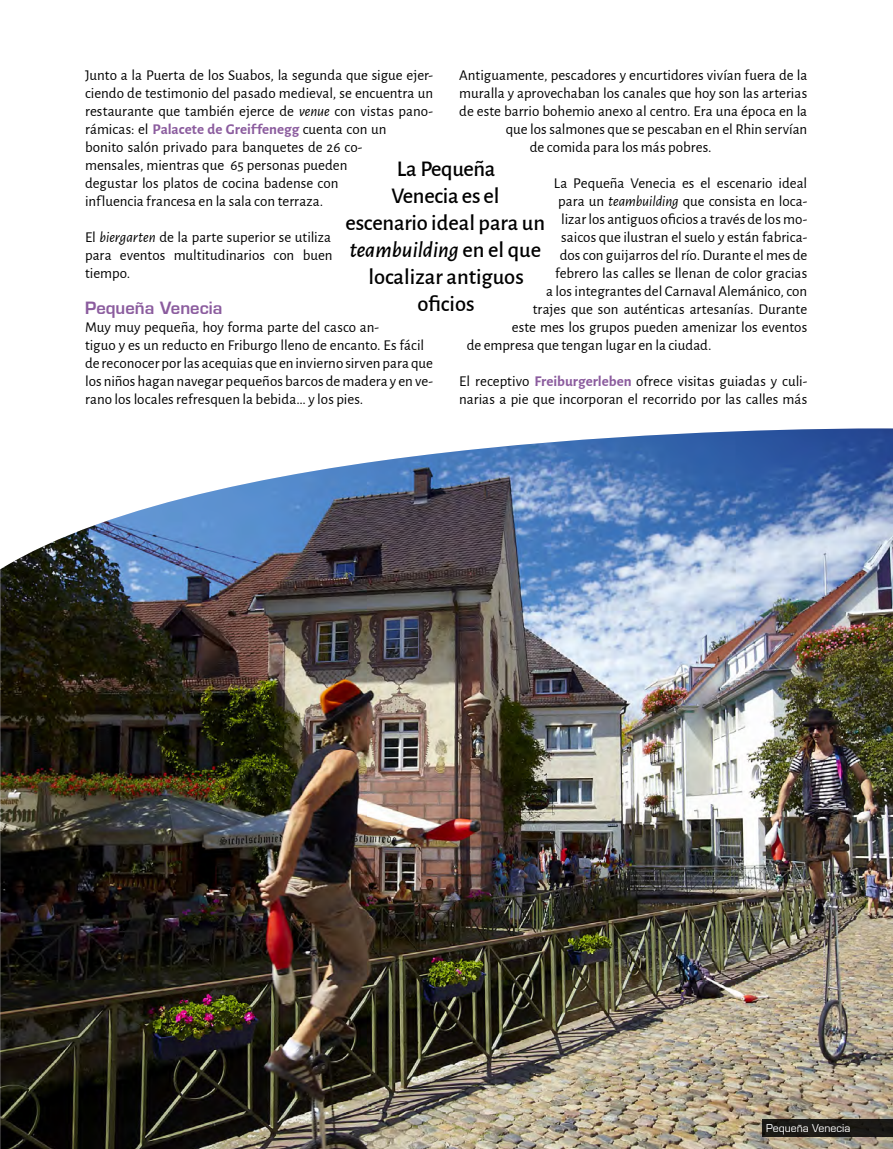
<style>
.page{position:relative;width:893px;height:1149px;background:#fff}
.page>*{position:absolute;margin:0;border:0;box-sizing:border-box;transform-origin:0 0}
.t1{font:500 22.5px/27px "Alegreya Sans";letter-spacing:-.005em;color:#000;text-align:center}
.t2{font:700 16.5px "Euromode";color:#8b5c9e}
.t3{font:15px/18px "Alegreya Sans";color:#000}
.t4{font:10.5px "Euromode Plain";color:#fff}
.s1{font-style:italic}
.s2{font-weight:700;color:#8b5c9e}
</style>
<div class="page">
<img style="left:0;top:428px;width:893px;height:720px">
<svg style="left:0;top:428px;width:1px;height:214px"></svg>
<img style="left:0;top:569px;width:1px;height:65px">
<div style="left:762px;top:1118px;width:131px;height:17px;background:#1a1816"></div>
<p class="t3" style="left:459px;top:66px;width:350px">Antiguamente, pescadores y encurtidores vivían fuera de la</p>
<p class="t3" style="left:459px;top:84px;width:349px">muralla y aprovechaban los canales que hoy son las arterias</p>
<p class="t3" style="left:459px;top:102px;width:349px">de este barrio bohemio anexo al centro. Era una época en la</p>
<p class="t3" style="left:506px;top:120px;width:303px">que los salmones que se pescaban en el Rhin servían</p>
<p class="t3" style="left:530px;top:138px;width:183px">de comida para los más pobres.</p>
<p class="t3" style="left:554px;top:174px;width:255px">La Pequeña Venecia es el escenario ideal</p>
<p class="t3" style="left:558px;top:192px;width:250px">para un <span class="s1">teambuilding</span> que consista en loca-</p>
<p class="t3" style="left:561px;top:210px;width:247px">lizar los antiguos oficios a través de los mo-</p>
<p class="t3" style="left:561px;top:228px;width:247px">saicos que ilustran el suelo y están fabrica-</p>
<p class="t3" style="left:560px;top:246px;width:249px">dos con guijarros del río. Durante el mes de</p>
<p class="t3" style="left:555px;top:264px;width:253px">febrero las calles se llenan de color gracias</p>
<p class="t3" style="left:546px;top:282px;width:263px">a los integrantes del Carnaval Alemánico, con</p>
<p class="t3" style="left:533px;top:300px;width:276px">trajes que son auténticas artesanías. Durante</p>
<p class="t3" style="left:512px;top:318px;width:297px">este mes los grupos pueden amenizar los eventos</p>
<p class="t3" style="left:467px;top:336px;width:246px">de empresa que tengan lugar en la ciudad.</p>
<p class="t3" style="left:459px;top:372px;width:350px">El receptivo <span class="s2">Freiburgerleben</span> ofrece visitas guiadas y culi&shy;narias a pie que incorporan el recorrido por las calles más</p>
<p class="t3" style="left:85px;top:66px;width:349px">Junto a la Puerta de los Suabos, la segunda que sigue ejer&shy;ciendo de testimonio del pasado medieval, se encuentra un restaurante que también ejerce de <span class="s1">venue</span> con vistas pano&shy;rámicas: el <span class="s2">Palacete de Greiffenegg</span> cuenta con un<br>bonito salón privado para banquetes de 26 co-<br>mensales, mientras que 65 personas pueden<br>degustar los platos de cocina badense con<br>influencia francesa en la sala con terraza.</p>
<p class="t3" style="left:85px;top:228px;width:249px;text-align:justify">El <span class="s1">biergarten</span> de la parte superior se utiliza para eventos multitudinarios con buen tiempo.</p>
<p class="t2" style="left:85px;top:298px;width:139px">Pequeña Venecia</p>
<p class="t3" style="left:85px;top:318px;width:349px">Muy muy pequeña, hoy forma parte del casco an-<br>tiguo y es un reducto en Friburgo lleno de encanto. Es fácil de reconocer por las acequias que en invierno sirven para que los niños hagan navegar pequeños barcos de madera y en ve&shy;rano los locales refresquen la bebida... y los pies.</p>
<h1 class="t1" style="left:346px;top:154px;width:201px">La Pequeña<br>Venecia es el<br>escenario ideal para un <span class="s1">teambuilding</span> en el que localizar antiguos oficios</h1>
<p class="t4" style="left:766px;top:1121px;width:86px">Pequeña Venecia</p>
</div>
